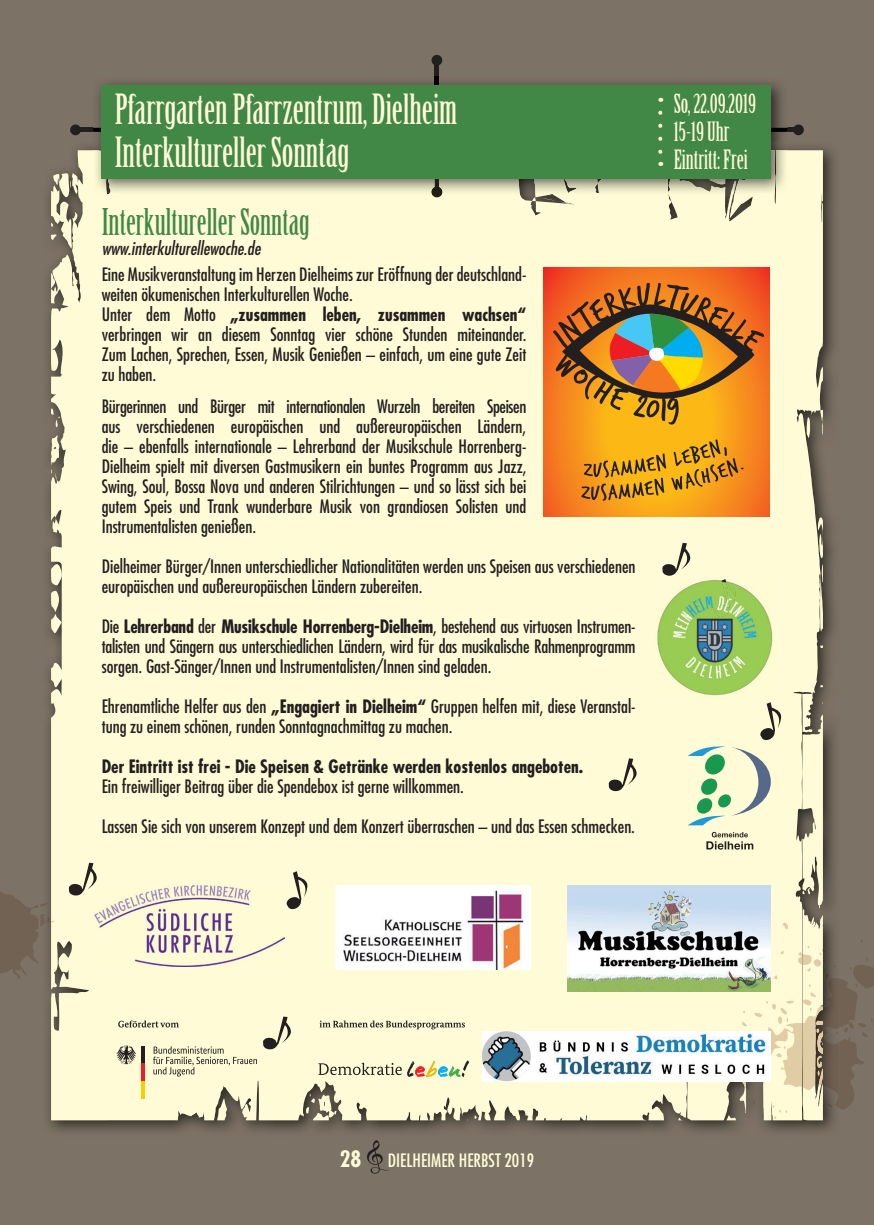
<style>
.page{position:relative;width:874px;height:1225px;background:#fff}
.page>*{position:absolute;margin:0;border:0;box-sizing:border-box;transform-origin:0 0}
.t1{font:40.6px/42.4px "Birch Std";color:#fffbd6}
.t2{font:36px "Birch Std";color:#418846}
.t3{font:26px/28px "Birch Std";color:#fffbd6}
.t4{font:condensed 18px/20px "Futura LT";color:#231f20}
.t5{font:700 condensed 18px "Futura LT";color:#231f20}
.t6{font:italic condensed 18px "Futura LT";color:#231f20}
.t7{font:condensed 18px "Futura LT";color:#fffbd6}
.s1{font-weight:700}
.s2{font-weight:700;font-size:22px}
</style>
<div class="page">
<div style="left:0;top:0;width:873px;height:1225px;background:#7c7265"></div>
<img style="left:770px;top:142px;width:64px;height:70px">
<img style="left:822px;top:212px;width:12px;height:72px">
<div style="left:51px;top:149px;width:771px;height:973px;background:#fffbd6"></div>
<div style="left:173px;top:1034px;width:104px;height:46px;background:#fffbd6;border-radius:11px"></div>
<hr style="left:434px;top:58px;width:4px;height:134px;background:#231f20">
<div style="left:431px;top:187px;width:11px;height:10px;background:#231f20;border-radius:50%"></div>
<div style="left:431px;top:55px;width:11px;height:11px;background:#231f20;border-radius:50%"></div>
<hr style="left:80px;top:128px;width:720px;height:4px;background:#231f20">
<div style="left:70px;top:124px;width:11px;height:11px;background:#231f20;border-radius:50%"></div>
<div style="left:792px;top:124px;width:11px;height:11px;background:#231f20;border-radius:50%"></div>
<img style="left:93px;top:77px;width:694px;height:55px">
<img style="left:434px;top:77px;width:4px;height:8px">
<img style="left:770px;top:132px;width:12px;height:10px">
<img style="left:438px;top:179px;width:128px;height:16px">
<img style="left:566px;top:150px;width:221px;height:45px">
<img style="left:93px;top:149px;width:341px;height:46px">
<img style="left:434px;top:179px;width:4px;height:8px">
<svg style="left:431px;top:187px;width:11px;height:8px"></svg>
<div style="left:102px;top:85px;width:668px;height:94px;background:#418846"></div>
<svg style="left:286px;top:871px;width:22px;height:40px"></svg>
<svg style="left:67px;top:862px;width:31px;height:34px"></svg>
<svg style="left:606px;top:758px;width:31px;height:34px"></svg>
<svg style="left:782px;top:922px;width:5px;height:7px"></svg>
<svg style="left:805px;top:888px;width:8px;height:7px"></svg>
<svg style="left:741px;top:939px;width:132px;height:184px"></svg>
<svg style="left:0;top:891px;width:55px;height:88px"></svg>
<svg style="left:658px;top:113px;width:4px;height:53px"></svg>
<img style="left:567px;top:885px;width:203px;height:106px">
<svg style="left:706px;top:832px;width:47px;height:17px"></svg>
<svg style="left:687px;top:702px;width:94px;height:123px"></svg>
<svg style="left:543px;top:268px;width:226px;height:248px"></svg>
<svg style="left:552px;top:283px;width:211px;height:141px"></svg>
<svg style="left:581px;top:439px;width:162px;height:62px"></svg>
<svg style="left:776px;top:590px;width:5px;height:5px"></svg>
<img style="left:650px;top:575px;width:124px;height:125px">
<img style="left:714px;top:579px;width:22px;height:38px">
<svg style="left:659px;top:543px;width:32px;height:34px"></svg>
<img style="left:335px;top:885px;width:195px;height:84px">
<img style="left:94px;top:885px;width:190px;height:81px">
<hr style="left:141px;top:1063px;width:3px;height:18px;background:#ee1d23">
<hr style="left:141px;top:1081px;width:3px;height:17px;background:#f4cf02">
<svg style="left:318px;top:1060px;width:151px;height:17px"></svg>
<svg style="left:319px;top:1020px;width:145px;height:9px"></svg>
<svg style="left:116px;top:1016px;width:176px;height:60px"></svg>
<img style="left:482px;top:1032px;width:288px;height:49px">
<svg style="left:367px;top:1140px;width:22px;height:33px"></svg>
<h1 class="t1" style="left:115px;top:89px;width:344px">Pfarrgarten Pfarrzentrum, Dielheim<br>Interkultureller Sonntag</h1>
<h2 class="t2" style="left:102px;top:202px;width:210px">Interkultureller Sonntag</h2>
<p class="t6" style="left:102px;top:238px;width:160px">www.interkulturellewoche.de</p>
<p class="t4" style="left:102px;top:265px;width:426px">Eine Musikveranstaltung im Herzen Dielheims zur Eröffnung der deutschland&shy;weiten ökumenischen Interkulturellen Woche.<br>Unter dem Motto <span class="s1">„zusammen leben, zusammen wachsen“ </span>verbringen wir an diesem Sonntag vier schöne Stunden miteinander.<br>Zum Lachen, Sprechen, Essen, Musik Genießen – einfach, um eine gute Zeit zu haben.</p>
<p class="t4" style="left:102px;top:396px;width:426px;text-align:justify">Bürgerinnen und Bürger mit internationalen Wurzeln bereiten Speisen aus verschiedenen europäischen und außereuropäischen Ländern, die – ebenfalls internationale – Lehrerband der Musikschule Horrenberg-Dielheim spielt mit diversen Gastmusikern ein buntes Programm aus Jazz, Swing, Soul, Bossa Nova und anderen Stilrichtungen – und so lässt sich bei gutem Speis und Trank wunderbare Musik von grandiosen Solisten und Instrumentalisten genießen.</p>
<p class="t4" style="left:102px;top:556px;width:535px">Dielheimer Bürger/Innen unterschiedlicher Nationalitäten werden uns Speisen aus verschiedenen europäischen und außereuropäischen Ländern zubereiten.</p>
<p class="t4" style="left:102px;top:616px;width:535px;text-align:justify">Die <span class="s1">Lehrerband</span> der <span class="s1">Musikschule Horrenberg-Dielheim</span>, bestehend aus virtuosen Instrumen&shy;talisten und Sängern aus unterschiedlichen Ländern, wird für das musikalische Rahmenprogramm sorgen. Gast-Sänger/Innen und Instrumentalisten/Innen sind geladen.</p>
<p class="t4" style="left:102px;top:696px;width:535px">Ehrenamtliche Helfer aus den <span class="s1">„Engagiert in Dielheim“</span> Gruppen helfen mit, diese Veranstal&shy;tung zu einem schönen, runden Sonntagnachmittag zu machen.</p>
<p class="t5" style="left:102px;top:755px;width:482px">Der Eintritt ist frei - Die Speisen &amp; Getränke werden kostenlos angeboten.</p>
<p class="t4" style="left:102px;top:776px;width:363px">Ein freiwilliger Beitrag über die Spendebox ist gerne willkommen.</p>
<p class="t4" style="left:102px;top:816px;width:534px">Lassen Sie sich von unserem Konzept und dem Konzert überraschen – und das Essen schmecken.</p>
<h3 class="t3" style="left:673px;top:90px;width:84px">So, 22.09.2019<br>15-19 Uhr<br>Eintritt: Frei</h3>
<p class="t7" style="left:339px;top:1149px;width:196px"><span class="s2">28</span> DIELHEIMER HERBST 2019</p>
</div>
